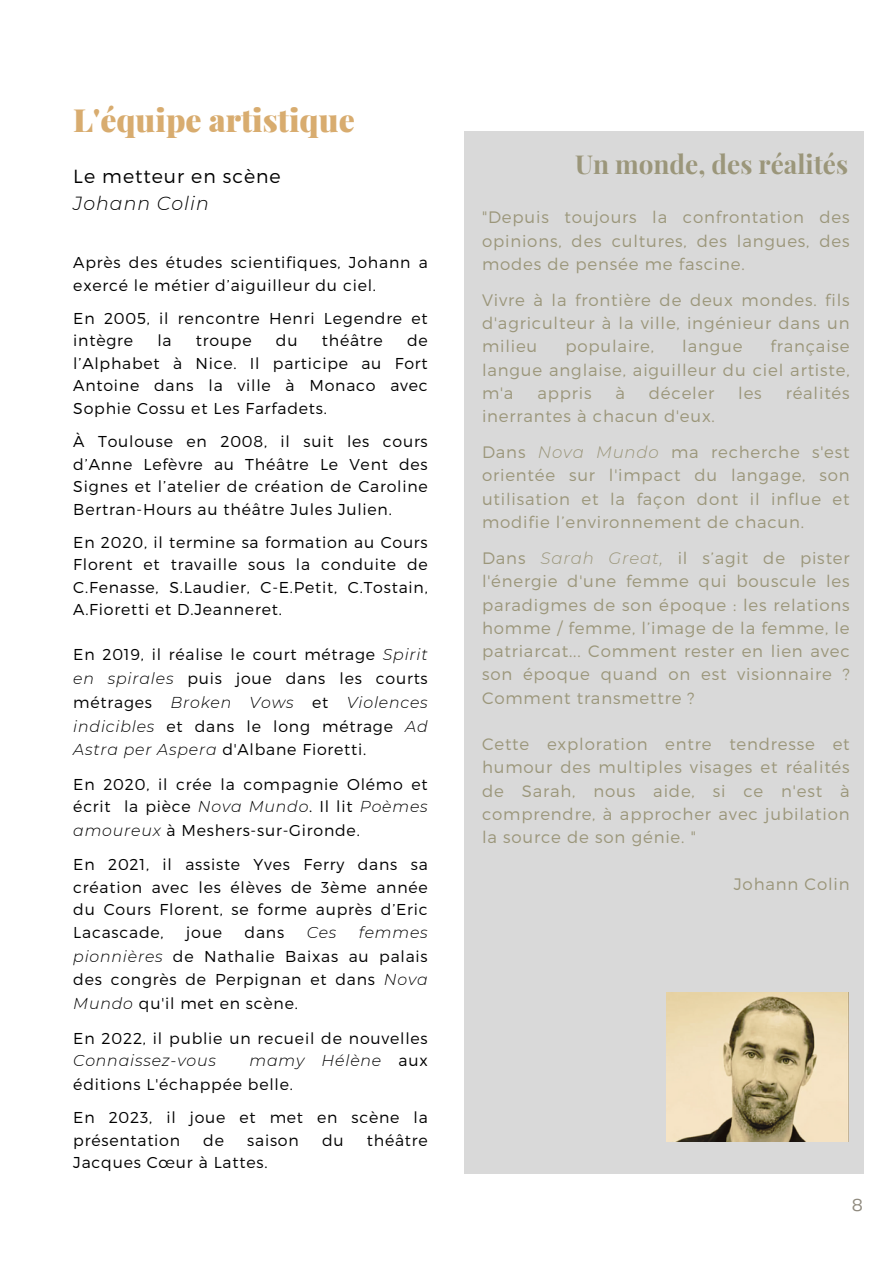
<style>
.page{position:relative;width:894px;height:1264px;background:#fff}
.page>*{position:absolute;margin:0;border:0;box-sizing:border-box;transform-origin:0 0}
.t1{font:900 31.95px "Playfair Display";color:#d8ac6f}
.t2{font:700 26.1px "Playfair Display";color:#9b967a}
.t3{font:300 18.9px "Montserrat";letter-spacing:.05em;color:#000}
.t4{font:italic 300 18.9px "Montserrat";letter-spacing:.05em;color:#000}
.t5{font:18px "Telegraf";color:#8f8a7e}
.t6{font:300 16.5px/23.2px "Montserrat";letter-spacing:.05em;color:#9b967a;text-align:justify}
.t7{font:300 15.75px/22.5px "Montserrat";letter-spacing:.05em;color:#000;text-align:justify}
.t8{font:italic 300 15.75px "Montserrat";letter-spacing:.05em;color:#000}
.s1{font-style:italic}
</style>
<div class="page">
<div style="left:464px;top:673px;width:399px;height:500px;background:#d9d9d9"></div>
<div style="left:464px;top:631px;width:399px;height:501px;background:#d9d9d9"></div>
<div style="left:464px;top:131px;width:399px;height:500px;background:#d9d9d9"></div>
<img style="left:666px;top:992px;width:182px;height:149px">
<h1 class="t1" style="left:73px;top:97px;width:283px">L'équipe artistique</h1>
<p class="t3" style="left:73px;top:164px;width:209px">Le metteur en scène</p>
<p class="t4" style="left:73px;top:192px;width:137px">Johann Colin</p>
<p class="t7" style="left:73px;top:250px;width:356px">Après des études scientifiques, Johann a exercé le métier d’aiguilleur du ciel.</p>
<p class="t7" style="left:73px;top:306px;width:356px">En 2005, il rencontre Henri Legendre et intègre</p>
<p class="t7" style="left:157px;top:329px;width:16px">la</p>
<p class="t7" style="left:196px;top:329px;width:57px">troupe</p>
<p class="t7" style="left:276px;top:329px;width:23px">du</p>
<p class="t7" style="left:322px;top:329px;width:62px">théâtre</p>
<p class="t7" style="left:73px;top:329px;width:356px;text-indent:333px">de l’Alphabet à Nice. Il participe au Fort Antoine dans la ville à</p>
<p class="t7" style="left:73px;top:374px;width:356px;text-indent:236px">Monaco avec<br>Sophie Cossu et Les Farfadets.</p>
<p class="t7" style="left:73px;top:429px;width:356px">À Toulouse en 2008, il suit les cours d’Anne Lefèvre au Théâtre Le Vent des Signes et l’atelier de création de Caroline Bertran-Hours au théâtre Jules Julien.</p>
<p class="t7" style="left:73px;top:530px;width:356px">En 2020, il termine sa formation au Cours Florent et travaille sous la conduite de C.Fenasse, S.Laudier, C-E.Petit, C.Tostain, A.Fioretti et D.Jeanneret.</p>
<p class="t7" style="left:73px;top:642px;width:356px;line-height:23.7px">En 2019, il réalise le court métrage <span class="s1">Spirit en spirales</span> puis joue dans les courts métrages <span class="s1">Broken Vows</span> et <span class="s1">Violences indicibles</span> et dans le long métrage <span class="s1">Ad Astra per Aspera</span> d'Albane Fioretti.</p>
<p class="t7" style="left:73px;top:771px;width:356px;line-height:23.1px">En 2020, il crée la compagnie Olémo et écrit la pièce <span class="s1">Nova Mundo</span>. Il lit <span class="s1">Poèmes amoureux</span> à Meshers-sur-Gironde.</p>
<p class="t7" style="left:73px;top:852px;width:356px">En 2021, il assiste Yves Ferry dans sa création avec les élèves de 3ème année du Cours Florent, se forme auprès d’Eric Lacascade,</p>
<p class="t7" style="left:73px;top:919px;width:356px;line-height:23.7px;text-indent:285px"><span class="s1">femmes pionnières</span> de Nathalie Baixas au palais des congrès de Perpignan et dans <span class="s1">Nova Mundo</span> qu'il met en scène.</p>
<p class="t7" style="left:73px;top:1025px;width:356px">En 2022, il publie un recueil de nouvelles</p>
<p class="t8" style="left:73px;top:1050px;width:144px">Connaissez-vous</p>
<p class="t7" style="left:186px;top:920px;width:37px">joue</p>
<p class="t7" style="left:244px;top:920px;width:41px">dans</p>
<p class="t8" style="left:306px;top:922px;width:31px">Ces</p>
<p class="t7" style="left:73px;top:1047px;width:356px;line-height:23.7px;text-indent:176px"><span class="s1">mamy Hélène</span> aux éditions L'échappée belle.</p>
<p class="t7" style="left:73px;top:1105px;width:356px">En 2023, il joue et met en scène la présentation</p>
<p class="t7" style="left:203px;top:1127px;width:22px">de</p>
<p class="t7" style="left:247px;top:1127px;width:53px">saison</p>
<p class="t7" style="left:322px;top:1127px;width:23px">du</p>
<p class="t7" style="left:367px;top:1127px;width:62px">théâtre</p>
<p class="t7" style="left:73px;top:1150px;width:196px">Jacques Cœur à Lattes.</p>
<h2 class="t2" style="left:575px;top:146px;width:274px">Un monde, des réalités</h2>
<p class="t6" style="left:482px;top:205px;width:369px">"Depuis toujours la confrontation des opinions, des cultures, des langues, des modes de pensée me fascine.</p>
<p class="t6" style="left:482px;top:287px;width:369px">Vivre à la frontière de deux mondes. fils d'agriculteur à la ville, ingénieur dans un milieu</p>
<p class="t6" style="left:482px;top:334px;width:369px;text-indent:288px">française langue anglaise, aiguilleur du ciel artiste, m'a</p>
<p class="t6" style="left:565px;top:334px;width:90px">populaire,</p>
<p class="t6" style="left:682px;top:334px;width:62px">langue</p>
<p class="t6" style="left:537px;top:380px;width:56px">appris</p>
<p class="t6" style="left:615px;top:380px;width:11px">à</p>
<p class="t6" style="left:648px;top:380px;width:67px">déceler</p>
<p class="t6" style="left:738px;top:380px;width:25px">les</p>
<p class="t6" style="left:785px;top:380px;width:65px">réalités</p>
<p class="t6" style="left:482px;top:397px;width:369px;line-height:36px">inerrantes à chacun d'eux.<br>Dans <span class="s1">Nova Mundo</span> ma recherche s'est</p>
<p class="t6" style="left:482px;top:463px;width:369px">orientée sur l'impact du langage, son utilisation et la façon dont il influe et modifie l’environnement de chacun.</p>
<p class="t6" style="left:482px;top:545px;width:369px">Dans <span class="s1">Sarah Great,</span> il s’agit de pister l'énergie d'une femme qui bouscule les paradigmes de son époque : les relations homme / femme, l’image de la femme, le patriarcat... Comment rester en lien avec son époque quand on est visionnaire ?<br>Comment transmettre ?</p>
<p class="t6" style="left:482px;top:731px;width:369px">Cette exploration entre tendresse et humour des multiples visages et réalités de Sarah, nous aide, si ce n'est à comprendre, à approcher avec jubilation la source de son génie. "</p>
<p class="t6" style="left:733px;top:871px;width:117px">Johann Colin</p>
<p class="t5" style="left:851px;top:1197px;width:13px">8</p>
</div>
